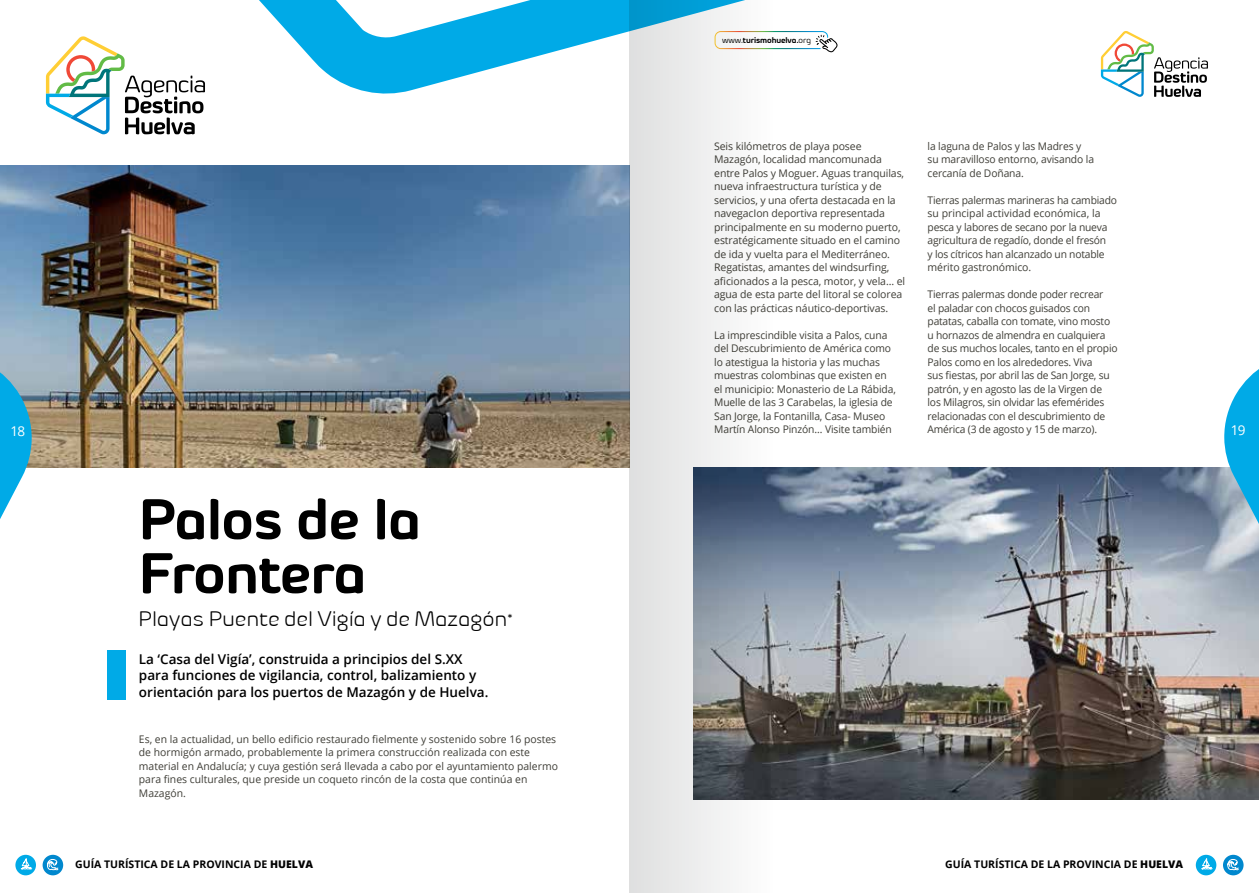
<style>
.page{position:relative;width:1259px;height:893px;background:#fff}
.page>*{position:absolute;margin:0;border:0;box-sizing:border-box;transform-origin:0 0}
.t1{font:700 57px/54px "Byom";letter-spacing:-.01em;color:#000}
.t2{font:300 21px "Byom";letter-spacing:.02em;color:#000}
.t3{font:600 13.5px/16.5px "Open Sans";color:#000}
.t4{font:13.5px "Open Sans";color:#fff}
.t5{font:10.5px/13.5px "Open Sans";letter-spacing:-.01em;color:#3f3e37}
.t6{font:700 10.5px "Open Sans";color:#000}
.t7{font:700 8.4px "Byom";letter-spacing:-.01em;color:#000}
.s1{font-weight:400}
.s2{font-weight:800}
</style>
<div class="page">
<img style="left:0;top:166px;width:629px;height:302px">
<svg style="left:259px;top:0;width:370px;height:94px;fill:#00aae7"></svg>
<svg style="left:46px;top:36px;width:159px;height:98px"></svg>
<svg style="left:1101px;top:31px;width:107px;height:66px"></svg>
<svg style="left:1195px;top:855px;width:21px;height:20px"></svg>
<svg style="left:1201px;top:857px;width:11px;height:12px"></svg>
<div style="left:1223px;top:855px;width:20px;height:20px;background:#0088ce;border-radius:50%"></div>
<svg style="left:1227px;top:859px;width:12px;height:11px"></svg>
<div style="left:15px;top:855px;width:21px;height:20px;background:#00aae7;border-radius:50%"></div>
<svg style="left:21px;top:858px;width:11px;height:11px"></svg>
<div style="left:43px;top:855px;width:20px;height:20px;background:#0088ce;border-radius:50%"></div>
<svg style="left:47px;top:859px;width:12px;height:11px"></svg>
<img style="left:856px;top:468px;width:403px;height:331px">
<div style="left:107px;top:651px;width:19px;height:49px;background:#00aae7"></div>
<svg style="left:0;top:349px;width:32px;height:170px"></svg>
<svg style="left:1224px;top:369px;width:35px;height:207px;background:#64badc"></svg>
<svg style="left:629px;top:0;width:227px;height:893px"></svg>
<p class="t7" style="left:722px;top:35px;width:91px"><span class="s1">www.</span>turismohuelva.<span class="s1">org</span></p>
<p class="t5" style="left:714px;top:139px;width:192px">Seis kilómetros de playa posee Mazagón, localidad mancomunada entre Palos y Moguer. Aguas tranquilas, nueva infraestructura turística y de servicios, y una oferta destacada en la navegacIon deportiva representada principalmente en su moderno puerto, estratégicamente situado en el camino de ida y vuelta para el Mediterráneo.<br>Regatistas, amantes del windsurfing, aficionados a la pesca, motor, y vela... el agua de esta parte del litoral se colorea con las prácticas náutico-deportivas.</p>
<p class="t5" style="left:714px;top:328px;width:183px">La imprescindible visita a Palos, cuna del Descubrimiento de América como lo atestigua la historia y las muchas muestras colombinas que existen en el municipio: Monasterio de La Rábida, Muelle de las 3 Carabelas, la iglesia de San Jorge, la Fontanilla, Casa- Museo Martín Alonso Pinzón... Visite también</p>
<p class="t5" style="left:927px;top:139px;width:168px">la laguna de Palos y las Madres y su maravilloso entorno, avisando la cercanía de Doñana.</p>
<p class="t5" style="left:927px;top:193px;width:191px">Tierras palermas marineras ha cambiado su principal actividad económica, la pesca y labores de secano por la nueva agricultura de regadío, donde el fresón<br>y los cítricos han alcanzado un notable mérito gastronómico.</p>
<p class="t5" style="left:927px;top:287px;width:192px">Tierras palermas donde poder recrear<br>el paladar con chocos guisados con patatas, caballa con tomate, vino mosto u hornazos de almendra en cualquiera de sus muchos locales, tanto en el propio Palos como en los alrededores. Viva<br>sus fiestas, por abril las de San Jorge, su patrón, y en agosto las de la Virgen de los Milagros, sin olvidar las efemérides relacionadas con el descubrimiento de América (3 de agosto y 15 de marzo).</p>
<p class="t4" style="left:10px;top:422px;width:16px">18</p>
<p class="t4" style="left:1230px;top:421px;width:16px">19</p>
<h1 class="t1" style="left:139px;top:493px;width:284px">Palos de la<br>Frontera</h1>
<h2 class="t2" style="left:139px;top:607px;width:375px">Playas Puente del Vigía y de Mazagón<sup>*</sup></h2>
<p class="t3" style="left:139px;top:650px;width:351px">La ‘Casa del Vigía’, construida a principios del S.XX para funciones de vigilancia, control, balizamiento y orientación para los puertos de Mazagón y de Huelva.</p>
<p class="t5" style="left:139px;top:732px;width:420px">Es, en la actualidad, un bello edificio restaurado fielmente y sostenido sobre 16 postes de hormigón armado, probablemente la primera construcción realizada con este material en Andalucía; y cuya gestión será llevada a cabo por el ayuntamiento palermo para fines culturales, que preside un coqueto rincón de la costa que continúa en Mazagón.</p>
<p class="t6" style="left:75px;top:857px;width:239px">GUÍA TURÍSTICA DE LA PROVINCIA DE <span class="s2">HUELVA</span></p>
<p class="t6" style="left:945px;top:857px;width:239px">GUÍA TURÍSTICA DE LA PROVINCIA DE <span class="s2">HUELVA</span></p>
</div>
